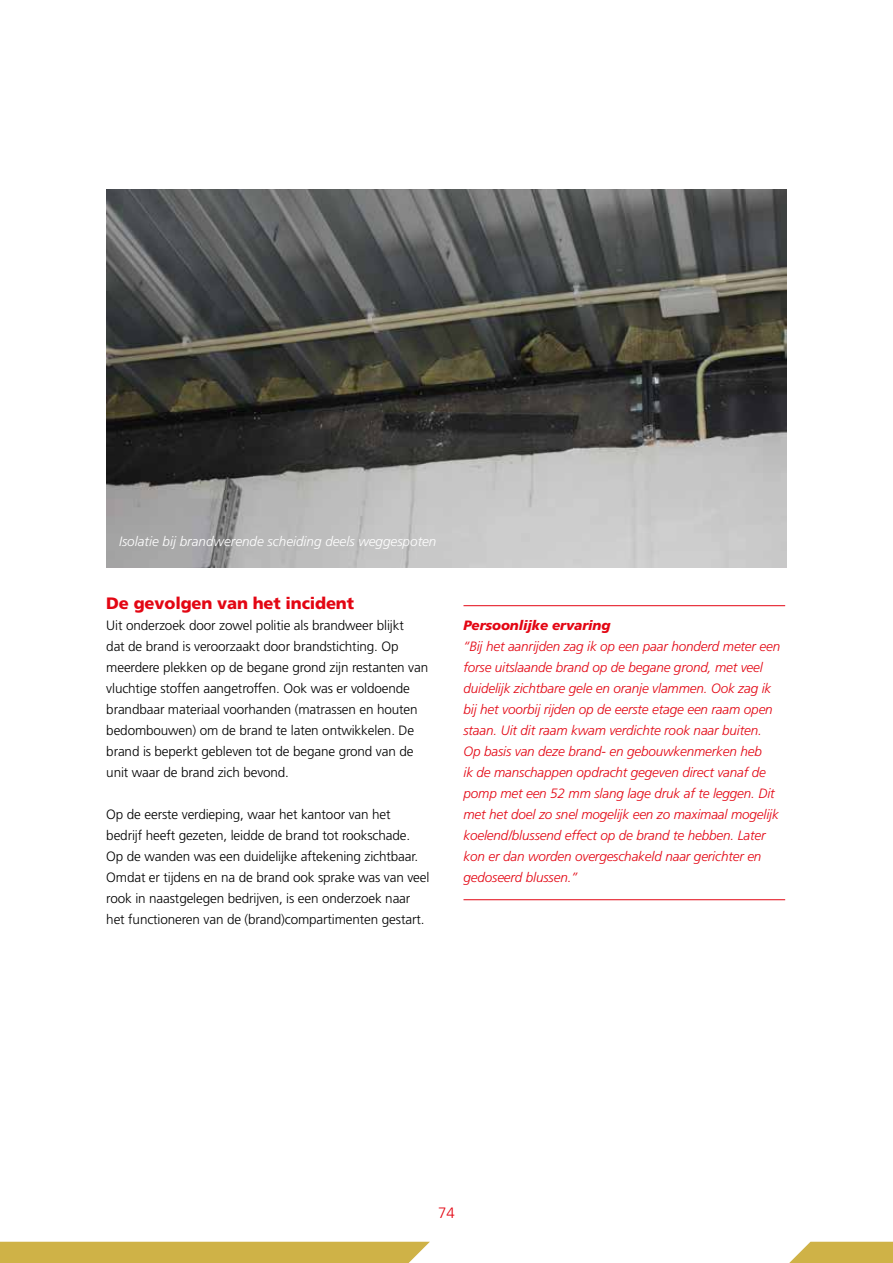
<style>
.page{position:relative;width:893px;height:1263px;background:#fff}
.page>*{position:absolute;margin:0;border:0;box-sizing:border-box;transform-origin:0 0}
.t1{font:900 16.5px "Frutiger LT Std";letter-spacing:-.01em;color:#e30613}
.t2{font:300 15px "Frutiger LT Std";color:#e30613}
.t3{font:300 13.5px/21px "Frutiger LT Std";letter-spacing:-.01em;color:#000}
.t4{font:italic 300 13.5px/21px "Frutiger LT Std";letter-spacing:-.01em;color:#e30613}
.t5{font:italic 300 13.5px "Frutiger LT Std";color:#fff}
.t6{font:italic 900 13.5px "Frutiger LT Std";letter-spacing:-.01em;color:#e30613}
</style>
<div class="page">
<div style="left:0;top:1242px;width:430px;height:21px;background:#cfb247"></div>
<svg style="left:789px;top:1242px;width:104px;height:21px;background:#d3b959"></svg>
<hr style="left:463px;top:605px;width:322px;height:1px;background:#e30613">
<hr style="left:463px;top:899px;width:322px;height:1px;background:#e30613">
<img style="left:106px;top:189px;width:681px;height:378px">
<p class="t5" style="left:119px;top:534px;width:319px">Isolatie bij brandwerende scheiding deels weggespoten</p>
<p class="t1" style="left:106px;top:593px;width:249px">De gevolgen van het incident</p>
<p class="t3" style="left:106px;top:615px;width:323px">Uit onderzoek door zowel politie als brandweer blijkt<br>dat de brand is veroorzaakt door brandstichting. Op meerdere plekken op de begane grond zijn restanten van vluchtige stoffen aangetroffen. Ook was er voldoende brandbaar materiaal voorhanden (matrassen en houten bedombouwen) om de brand te laten ontwikkelen. De brand is beperkt gebleven tot de begane grond van de unit waar de brand zich bevond.</p>
<p class="t3" style="left:106px;top:804px;width:325px">Op de eerste verdieping, waar het kantoor van het bedrijf heeft gezeten, leidde de brand tot rookschade.<br>Op de wanden was een duidelijke aftekening zichtbaar.<br>Omdat er tijdens en na de brand ook sprake was van veel rook in naastgelegen bedrijven, is een onderzoek naar het functioneren van de (brand)compartimenten gestart.</p>
<p class="t6" style="left:463px;top:617px;width:148px">Persoonlijke ervaring</p>
<p class="t4" style="left:463px;top:636px;width:318px">“Bij het aanrijden zag ik op een paar honderd meter een forse uitslaande brand op de begane grond, met veel duidelijk zichtbare gele en oranje vlammen. Ook zag ik bij het voorbij rijden op de eerste etage een raam open staan. Uit dit raam kwam verdichte rook naar buiten.<br>Op basis van deze brand- en gebouwkenmerken heb<br>ik de manschappen opdracht gegeven direct vanaf de pomp met een 52 mm slang lage druk af te leggen. Dit met het doel zo snel mogelijk een zo maximaal mogelijk koelend/blussend effect op de brand te hebben. Later kon er dan worden overgeschakeld naar gerichter en gedoseerd blussen.”</p>
<p class="t2" style="left:438px;top:1204px;width:18px">74</p>
</div>
